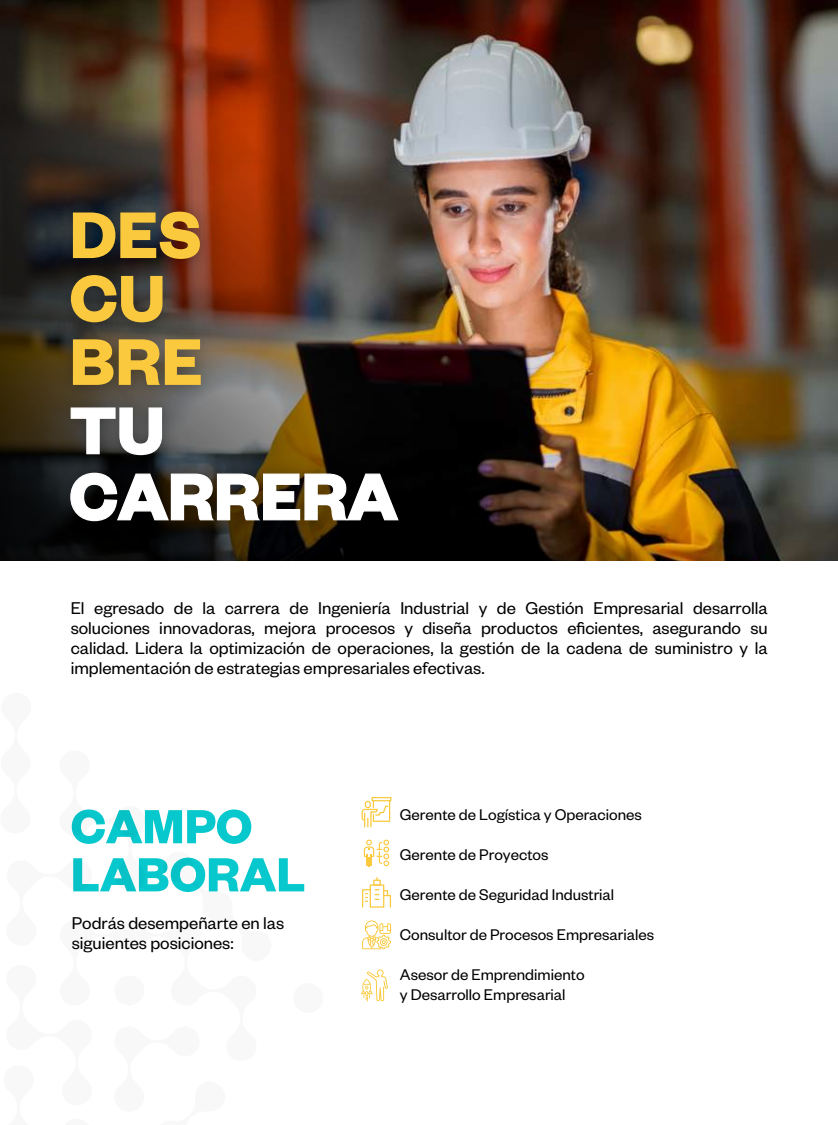
<style>
.page{position:relative;width:838px;height:1125px;background:#fff}
.page>*{position:absolute;margin:0;border:0;box-sizing:border-box;transform-origin:0 0}
.t1{font:700 72.38px/66.1px "Founders Grotesk";color:#fff}
.t2{font:700 72.38px/63.4px "Founders Grotesk";color:#fac93d}
.t3{font:700 52.62px/48.1px "Founders Grotesk";color:#07c8cc}
.t4{font:18.75px/20px "Founders Grotesk";color:#000}
.t5{font:17px/20px "Founders Grotesk";color:#000}
</style>
<div class="page">
<img style="left:680px;top:0;width:158px;height:561px">
<img style="left:0;top:0;width:680px;height:561px">
<img style="left:47px;top:177px;width:376px;height:384px">
<svg style="left:70px;top:407px;width:93px;height:49px;background:#565553"></svg>
<svg style="left:70px;top:472px;width:329px;height:50px;background:#3a3326"></svg>
<svg style="left:361px;top:800px;width:30px;height:28px"></svg>
<div style="left:371px;top:797px;width:20px;height:4px;border:1px solid #fac93d"></div>
<div style="left:369px;top:884px;width:15px;height:24px;border:1px solid #fac93d"></div>
<div style="left:373px;top:880px;width:8px;height:6px;border:1px solid #fac93d"></div>
<svg style="left:362px;top:889px;width:29px;height:19px"></svg>
<svg style="left:362px;top:920px;width:29px;height:29px"></svg>
<svg style="left:364px;top:840px;width:25px;height:26px"></svg>
<svg style="left:361px;top:969px;width:27px;height:33px"></svg>
<h1 class="t2" style="left:69px;top:200px;width:135px">DES<br>CU<br>BRE</h1>
<h1 class="t1" style="left:69px;top:394px;width:330px">TU<br>CARRERA</h1>
<p class="t4" style="left:71px;top:597px;width:698px;text-align:justify">El egresado de la carrera de Ingeniería Industrial y de Gestión Empresarial desarrolla soluciones innovadoras, mejora procesos y diseña productos eficientes, asegurando su calidad. Lidera la optimización de operaciones, la gestión de la cadena de suministro y la implementación de estrategias empresariales efectivas.</p>
<h2 class="t3" style="left:71px;top:800px;width:236px">CAMPO<br>LABORAL</h2>
<p class="t4" style="left:72px;top:912px;width:214px">Podrás desempeñarte en las siguientes posiciones:</p>
<p class="t5" style="left:400px;top:804px;width:243px">Gerente de Logística y Operaciones</p>
<p class="t5" style="left:400px;top:844px;width:150px">Gerente de Proyectos</p>
<p class="t5" style="left:400px;top:884px;width:216px">Gerente de Seguridad Industrial</p>
<p class="t5" style="left:400px;top:924px;width:256px">Consultor de Procesos Empresariales</p>
<p class="t5" style="left:400px;top:964px;width:186px">Asesor de Emprendimiento y Desarrollo Empresarial</p>
</div>
